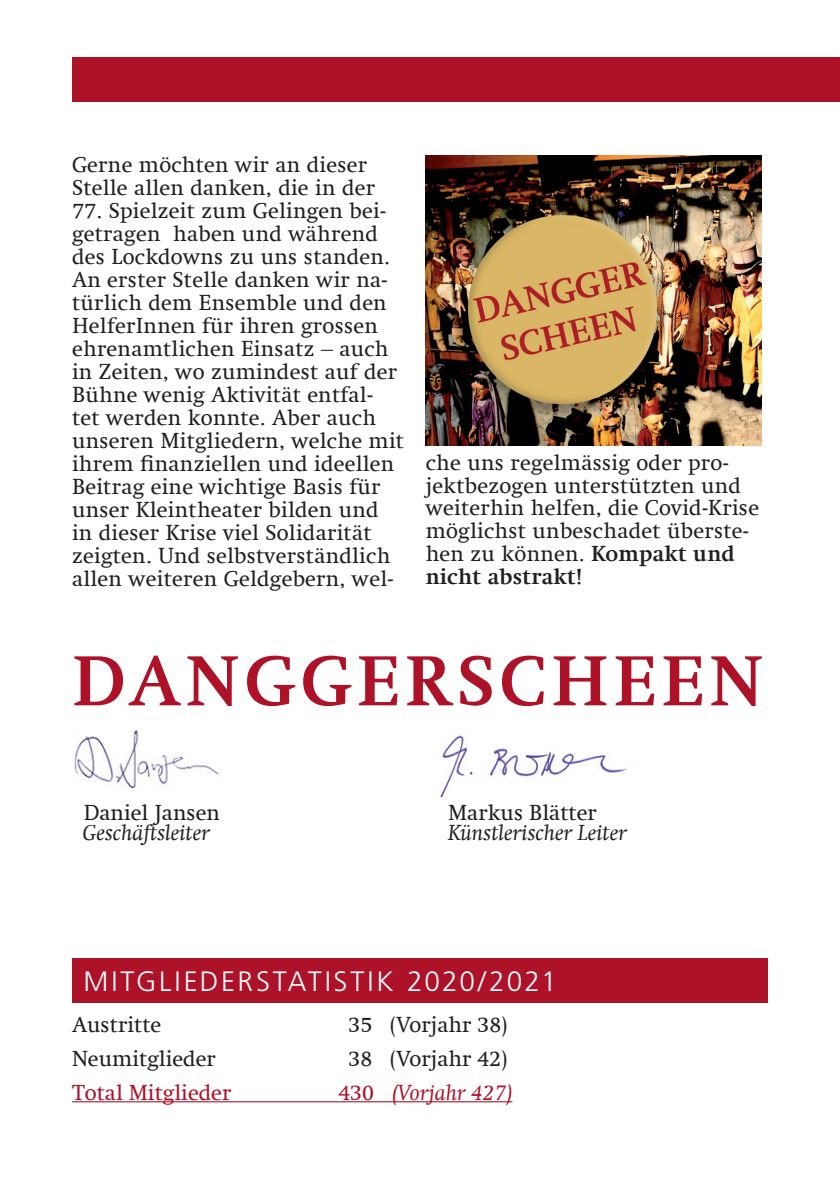
<style>
.page{position:relative;width:840px;height:1191px;background:#fff}
.page>*{position:absolute;margin:0;border:0;box-sizing:border-box;transform-origin:0 0}
.t1{font:700 72px "Swift Com";letter-spacing:.07em;color:#ae1229}
.t2{font:300 28px "Frutiger LT Std";letter-spacing:.095em;color:#fff}
.t3{font:22px/23px "Swift Com";letter-spacing:.01em;color:#231f20}
.t4{font:italic 22px "Swift Com";color:#231f20}
.t5{font:22px "Swift Com";color:#ae1229}
.t6{font:italic 22px "Swift Com";color:#ae1229}
.s1{font-weight:700}
.s2{font-style:normal}
</style>
<div class="page">
<div style="left:72px;top:58px;width:767px;height:44px;background:#ae1229"></div>
<hr style="left:839px;top:58px;width:1px;height:44px;background:#ae1229">
<img style="left:72px;top:729px;width:150px;height:60px">
<img style="left:440px;top:733px;width:187px;height:64px">
<img style="left:425px;top:156px;width:336px;height:290px">
<div style="left:72px;top:958px;width:695px;height:44px;background:#ae1229"></div>
<hr style="left:72px;top:1101px;width:440px;height:1px;background:#ae1229">
<p class="t3" style="left:72px;top:153px;width:304px">Gerne möchten wir an dieser<br>Stelle allen danken, die in der</p>
<p class="t3" style="left:72px;top:199px;width:333px">77. Spielzeit zum Gelingen bei&shy;getragen haben und während des Lockdowns zu uns standen.<br>An erster Stelle danken wir na&shy;türlich dem Ensemble und den<br>HelferInnen für ihren grossen ehrenamtlichen Einsatz – auch in Zeiten, wo zumindest auf der<br>Bühne wenig Aktivität entfal&shy;tet werden konnte. Aber auch unseren Mitgliedern, welche mit ihrem finanziellen und ideellen<br>Beitrag eine wichtige Basis für unser Kleintheater bilden und in dieser Krise viel Solidarität zeigten. Und selbstverständlich allen weiteren Geldgebern, wel-</p>
<p class="t3" style="left:425px;top:450px;width:335px">che uns regelmässig oder pro&shy;jektbezogen unterstützten und weiterhin helfen, die Covid-Krise möglichst unbeschadet überste&shy;hen zu können. <span class="s1">Kompakt und nicht abstrakt!</span></p>
<h1 class="t1" style="left:72px;top:638px;width:692px">DANGGERSCHEEN</h1>
<p class="t3" style="left:84px;top:801px;width:138px">Daniel Jansen</p>
<p class="t3" style="left:448px;top:801px;width:150px">Markus Blätter</p>
<p class="t4" style="left:83px;top:819px;width:128px">Geschäftsleiter</p>
<p class="t4" style="left:448px;top:819px;width:180px">Künstlerischer Leiter</p>
<p class="t2" style="left:83px;top:965px;width:474px">MITGLIEDERSTATISTIK 2020/2021</p>
<p class="t3" style="left:72px;top:1013px;width:91px">Austritte</p>
<p class="t3" style="left:348px;top:1013px;width:160px">35 (Vorjahr 38)</p>
<p class="t3" style="left:72px;top:1047px;width:145px">Neumitglieder</p>
<p class="t3" style="left:348px;top:1047px;width:160px">38 (Vorjahr 42)</p>
<p class="t5" style="left:72px;top:1079px;width:161px">Total Mitglieder</p>
<p class="t6" style="left:338px;top:1079px;width:175px"><span class="s2">430</span> (Vorjahr 427)</p>
</div>
